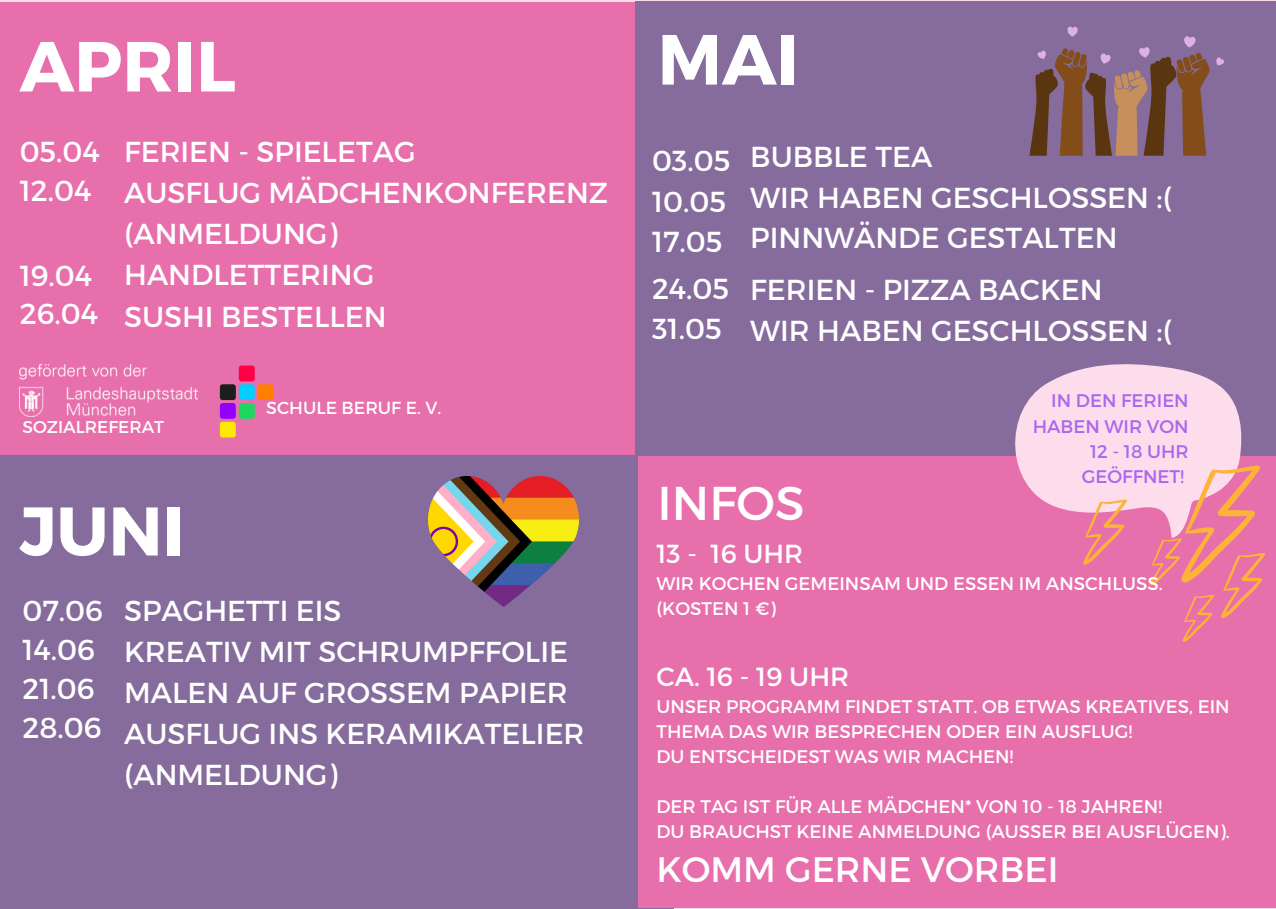
<style>
.page{position:relative;width:1276px;height:909px;background:#fff}
.page>*{position:absolute;margin:0;border:0;box-sizing:border-box;transform-origin:0 0}
.t1{font:700 70.8px "Montserrat";color:#fff}
.t2{font:700 68.7px "Montserrat";color:#fff}
.t3{font:47.4px "Montserrat";color:#fff}
.t4{font:35.4px "Montserrat";color:#fff}
.t5{font:28.8px/41.1px "Montserrat";color:#fff}
.t6{font:26.4px "Montserrat";color:#fff}
.t7{font:26.1px "Montserrat";color:#fff}
.t8{font:18.3px/25.2px "Montserrat";color:#fff}
.t9{font:18.3px/25.2px "Montserrat";color:#a967ee;text-align:right}
.t10{font:17.4px "Montserrat";color:#fff}
.t11{font:17.1px "Montserrat";color:#fff}
</style>
<div class="page">
<div style="left:0;top:2px;width:638px;height:453px;background:#e76fab"></div>
<div style="left:0;top:455px;width:673px;height:454px;background:#856c9c"></div>
<div style="left:638px;top:455px;width:638px;height:452px;background:#e76fab"></div>
<div style="left:636px;top:1px;width:640px;height:454px;background:#856c9c"></div>
<img style="left:20px;top:365px;width:177px;height:52px">
<div style="left:239px;top:366px;width:16px;height:15px;background:#ff0045;border-radius:3px"></div>
<div style="left:239px;top:384px;width:16px;height:16px;background:#00ceff;border-radius:3px"></div>
<div style="left:220px;top:384px;width:16px;height:16px;background:#1d1d1b;border-radius:3px"></div>
<div style="left:258px;top:384px;width:16px;height:16px;background:#ff7f00;border-radius:3px"></div>
<div style="left:239px;top:403px;width:16px;height:16px;background:#1dd860;border-radius:3px"></div>
<div style="left:220px;top:403px;width:16px;height:16px;background:#9300ff;border-radius:3px"></div>
<div style="left:220px;top:422px;width:16px;height:16px;background:#ffe900;border-radius:3px"></div>
<svg style="left:1002px;top:364px;width:263px;height:278px"></svg>
<svg style="left:1029px;top:26px;width:195px;height:130px"></svg>
<img style="left:428px;top:476px;width:151px;height:131px">
<p class="t1" style="left:20px;top:20px;width:218px">APRIL</p>
<h1 class="t1" style="left:657px;top:13px;width:143px">MAI</h1>
<h3 class="t5" style="left:20px;top:131px;width:82px;line-height:38.4px">05.04<br>12.04</h3>
<h3 class="t5" style="left:20px;top:255px;width:80px;line-height:38.4px">19.04<br>26.04</h3>
<p class="t5" style="left:124px;top:130px;width:485px">FERIEN - SPIELETAG<br>AUSFLUG MÄDCHENKONFERENZ (ANMELDUNG)<br>HANDLETTERING<br>SUSHI BESTELLEN</p>
<p class="t5" style="left:652px;top:139px;width:80px;line-height:40.2px">03.05<br>10.05<br>17.05</p>
<p class="t5" style="left:652px;top:267px;width:79px;line-height:40.2px">24.05<br>31.05</p>
<h3 class="t10" style="left:266px;top:397px;width:177px">SCHULE BERUF E. V.</h3>
<p class="t11" style="left:22px;top:416px;width:143px">SOZIALREFERAT</p>
<h3 class="t5" style="left:750px;top:135px;width:423px">BUBBLE TEA<br>WIR HABEN GESCHLOSSEN :(<br>PINNWÄNDE GESTALTEN</h3>
<p class="t5" style="left:750px;top:268px;width:423px">FERIEN - PIZZA BACKEN<br>WIR HABEN GESCHLOSSEN :(</p>
<p class="t9" style="left:1032px;top:387px;width:158px">IN DEN FERIEN<br>HABEN WIR VON<br>12 - 18 UHR<br>GEÖFFNET!</p>
<h3 class="t2" style="left:20px;top:486px;width:166px">JUNI</h3>
<p class="t5" style="left:22px;top:590px;width:82px;line-height:38.7px">07.06<br>14.06<br>21.06<br>28.06</p>
<h3 class="t5" style="left:124px;top:589px;width:462px">SPAGHETTI EIS<br>KREATIV MIT SCHRUMPFFOLIE<br>MALEN AUF GROSSEM PAPIER<br>AUSFLUG INS KERAMIKATELIER (ANMELDUNG)</h3>
<h3 class="t3" style="left:657px;top:473px;width:148px">INFOS</h3>
<p class="t7" style="left:656px;top:536px;width:148px">13 - 16 UHR</p>
<p class="t8" style="left:656px;top:570px;width:508px">WIR KOCHEN GEMEINSAM UND ESSEN IM ANSCHLUSS. (KOSTEN 1 €)</p>
<p class="t6" style="left:656px;top:659px;width:194px">CA. 16 - 19 UHR</p>
<p class="t8" style="left:656px;top:693px;width:575px">UNSER PROGRAMM FINDET STATT. OB ETWAS KREATIVES, EIN<br>THEMA DAS WIR BESPRECHEN ODER EIN AUSFLUG!<br>DU ENTSCHEIDEST WAS WIR MACHEN!</p>
<p class="t8" style="left:656px;top:793px;width:575px">DER TAG IST FÜR ALLE MÄDCHEN* VON 10 - 18 JAHREN!<br>DU BRAUCHST KEINE ANMELDUNG (AUSSER BEI AUSFLÜGEN).</p>
<p class="t4" style="left:656px;top:846px;width:403px">KOMM GERNE VORBEI</p>
</div>
